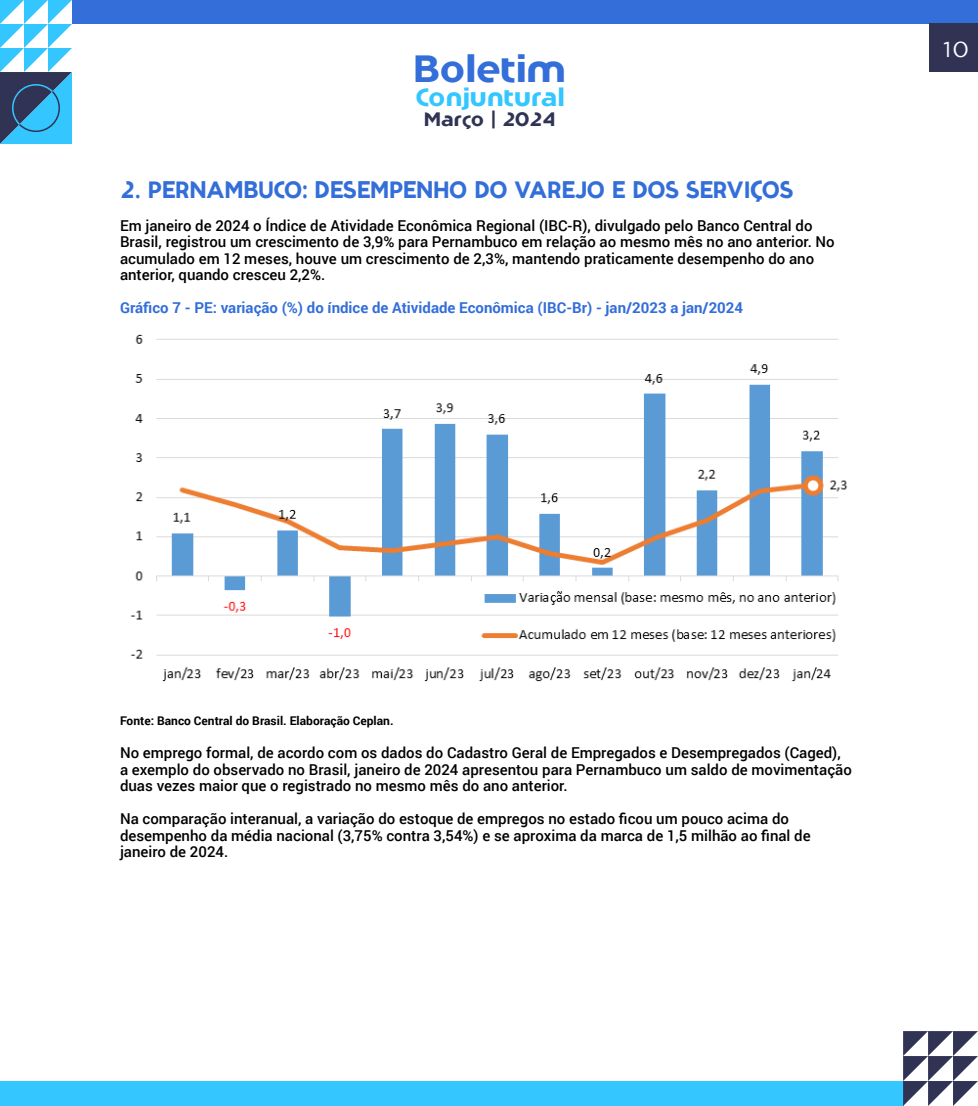
<style>
.page{position:relative;width:978px;height:1106px;background:#fff}
.page>*{position:absolute;margin:0;border:0;box-sizing:border-box;transform-origin:0 0}
.t1{font:700 37.8px "Comercio Sans";color:#336ed9}
.t2{font:700 25.2px "Comercio Sans";color:#33c6ff}
.Titulos{font:700 24px "Comercio Sans";color:#336ed9;scale:.89 1}
.t3{font:21.6px "Comercio Sans";color:#fff}
.t4{font:700 19.35px "Comercio Sans";color:#303354}
.Texto{font:500 15px/16.5px "Roboto";color:#000}
.Gráficos{font:700 15px "Roboto";color:#336ed9}
.Legendas{font:700 12px "Roboto";color:#000}
</style>
<div class="page">
<svg style="left:0;top:0;width:72px;height:144px"></svg>
<div style="left:72px;top:0;width:906px;height:23px;background:#336ed9"></div>
<div style="left:0;top:1081px;width:903px;height:25px;background:#33c6ff"></div>
<svg style="left:903px;top:1031px;width:75px;height:75px"></svg>
<div style="left:929px;top:23px;width:49px;height:49px;background:#303354"></div>
<img style="left:130px;top:334px;width:718px;height:348px">
<h1 class="t1" style="left:413px;top:46px;width:154px">Boletim</h1>
<p class="t4" style="left:424px;top:108px;width:134px">Março | 2024</p>
<h2 class="t2" style="left:416px;top:82px;width:150px">Conjuntural</h2>
<p class="Titulos" style="left:120px;top:175px;width:757px">2. PERNAMBUCO: DESEMPENHO DO VAREJO E DOS SERVIÇOS</p>
<p class="Texto" style="left:120px;top:216px;width:716px">Em janeiro de 2024 o Índice de Atividade Econômica Regional (IBC-R), divulgado pelo Banco Central do Brasil, registrou um crescimento de 3,9% para Pernambuco em relação ao mesmo mês no ano anterior. No acumulado em 12 meses, houve um crescimento de 2,3%, mantendo praticamente desempenho do ano anterior, quando cresceu 2,2%.</p>
<p class="Gráficos" style="left:120px;top:297px;width:625px">Gráfico 7 - PE: variação (%) do índice de Atividade Econômica (IBC-Br) - jan/2023 a jan/2024</p>
<h3 class="t3" style="left:939px;top:38px;width:31px">10</h3>
<p class="Legendas" style="left:120px;top:712px;width:275px">Fonte: Banco Central do Brasil. Elaboração Ceplan.</p>
<p class="Texto" style="left:120px;top:744px;width:733px">No emprego formal, de acordo com os dados do Cadastro Geral de Empregados e Desempregados (Caged), a exemplo do observado no Brasil, janeiro de 2024 apresentou para Pernambuco um saldo de movimentação duas vezes maior que o registrado no mesmo mês do ano anterior.</p>
<p class="Texto" style="left:120px;top:810px;width:692px">Na comparação interanual, a variação do estoque de empregos no estado ficou um pouco acima do desempenho da média nacional (3,75% contra 3,54%) e se aproxima da marca de 1,5 milhão ao final de janeiro de 2024.</p>
</div>
